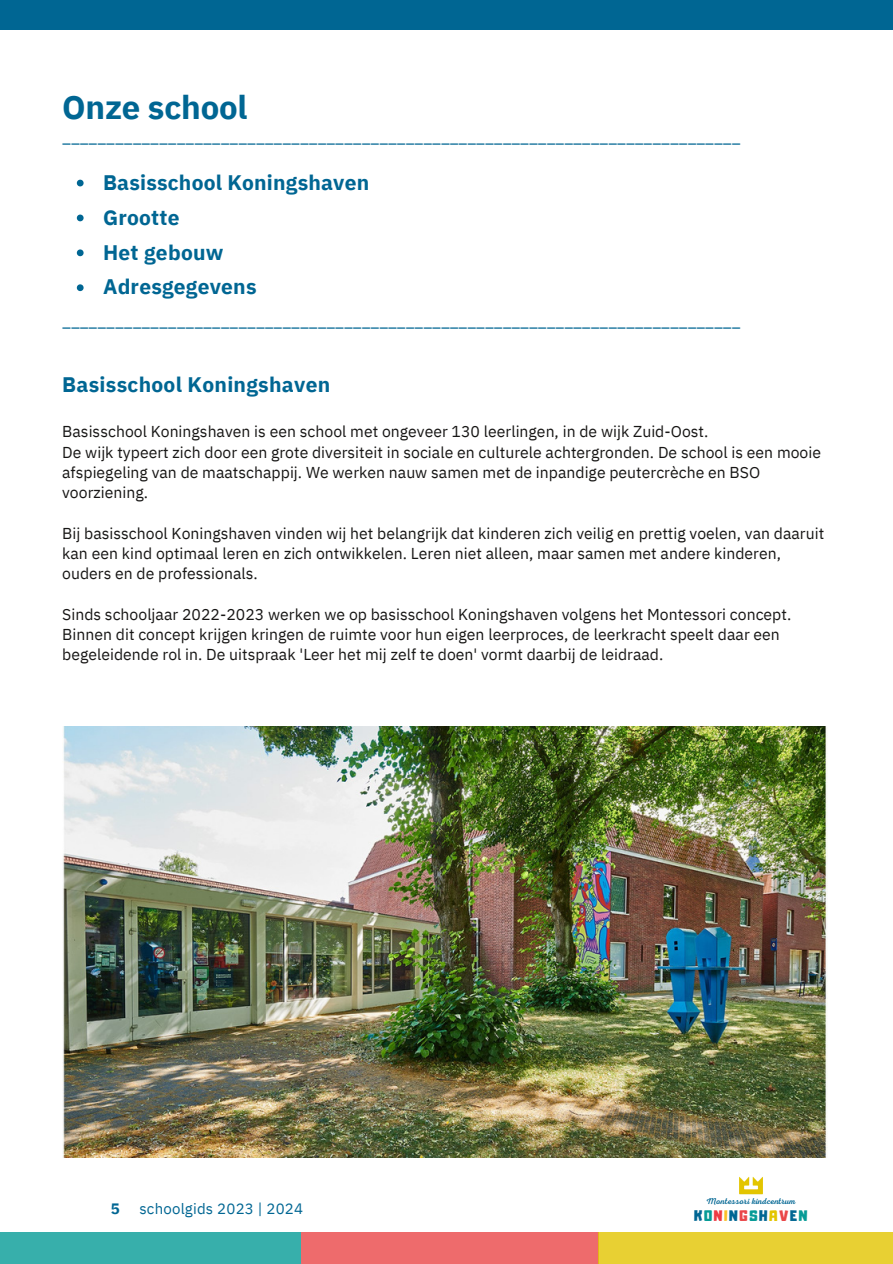
<style>
.page{position:relative;width:893px;height:1264px;background:#fff}
.page>*{position:absolute;margin:0;border:0;box-sizing:border-box;transform-origin:0 0}
.t1{font:700 33px "IBM Plex Sans";letter-spacing:-.005em;color:#006693}
.t2{font:700 21px "IBM Plex Sans";letter-spacing:.01em;color:#006693}
.t3{font:15.75px/20.2px "IBM Plex Sans";color:#171615}
.t4{font:15.75px "IBM Plex Sans";color:#006693}
.t5{font:15px "IBM Plex Sans";letter-spacing:.015em;color:#006693}
.t6{font:700 15px "IBM Plex Sans";color:#006693}
.t7{font:13.5px "Adumu";letter-spacing:.12em;color:#006693}
.t8{font:8.55px "Nexa Script";letter-spacing:.015em;color:#006693}
.s1{color:#069b96}
.s2{color:#ee3a43}
.s3{color:#fabf25}
.s4{color:#ea4648}
.s5{color:#e3c500}
</style>
<div class="page">
<div style="left:0;top:0;width:892px;height:30px;background:#006693"></div>
<img style="left:62px;top:726px;width:765px;height:431px">
<svg style="left:77px;top:180px;width:7px;height:6px"></svg>
<svg style="left:77px;top:214px;width:7px;height:7px"></svg>
<svg style="left:77px;top:249px;width:7px;height:7px"></svg>
<svg style="left:77px;top:284px;width:7px;height:7px"></svg>
<div style="left:0;top:1232px;width:301px;height:31px;background:#37afab"></div>
<div style="left:301px;top:1232px;width:297px;height:31px;background:#ee6b6c"></div>
<div style="left:598px;top:1232px;width:294px;height:31px;background:#e8d033"></div>
<img style="left:739px;top:1177px;width:24px;height:18px">
<p class="t1" style="left:62px;top:85px;width:187px">Onze school</p>
<p class="t4" style="left:62px;top:126px;width:680px">_____________________________________________________________________________</p>
<p class="t2" style="left:103px;top:168px;width:268px">Basisschool Koningshaven</p>
<p class="t2" style="left:103px;top:203px;width:78px">Grootte</p>
<p class="t2" style="left:103px;top:238px;width:122px">Het gebouw</p>
<p class="t2" style="left:103px;top:273px;width:155px">Adresgegevens</p>
<p class="t4" style="left:62px;top:310px;width:680px">_____________________________________________________________________________</p>
<p class="t2" style="left:62px;top:370px;width:269px">Basisschool Koningshaven</p>
<h1 class="t3" style="left:62px;top:421px;width:647px">Basisschool Koningshaven is een school met ongeveer 130 leerlingen, in de wijk Zuid-Oost.</h1>
<p class="t3" style="left:62px;top:441px;width:760px">De wijk typeert zich door een grote diversiteit in sociale en culturele achtergronden. De school is een mooie afspiegeling van de maatschappij. We werken nauw samen met de inpandige peutercrèche en BSO voorziening.</p>
<h3 class="t3" style="left:62px;top:522px;width:763px">Bij basisschool Koningshaven vinden wij het belangrijk dat kinderen zich veilig en prettig voelen, van daaruit kan een kind optimaal leren en zich ontwikkelen. Leren niet alleen, maar samen met andere kinderen, ouders en de professionals.</h3>
<h3 class="t3" style="left:62px;top:603px;width:730px">Sinds schooljaar 2022-2023 werken we op basisschool Koningshaven volgens het Montessori concept.<br>Binnen dit concept krijgen kringen de ruimte voor hun eigen leerproces, de leerkracht speelt daar een begeleidende rol in. De uitspraak 'Leer het mij zelf te doen' vormt daarbij de leidraad.</h3>
<p class="t6" style="left:111px;top:1198px;width:10px">5</p>
<h2 class="t5" style="left:139px;top:1198px;width:165px">schoolgids 2023 | 2024</h2>
<p class="t8" style="left:706px;top:1196px;width:91px">Montessori kindcentrum</p>
<p class="t7" style="left:694px;top:1209px;width:115px">K<span class="s1">O</span><span class="s2">N</span><span class="s3">I</span>N<span class="s4">G</span><span class="s1">S</span>H<span class="s5">A</span><span class="s4">V</span>E<span class="s1">N</span></p>
</div>
